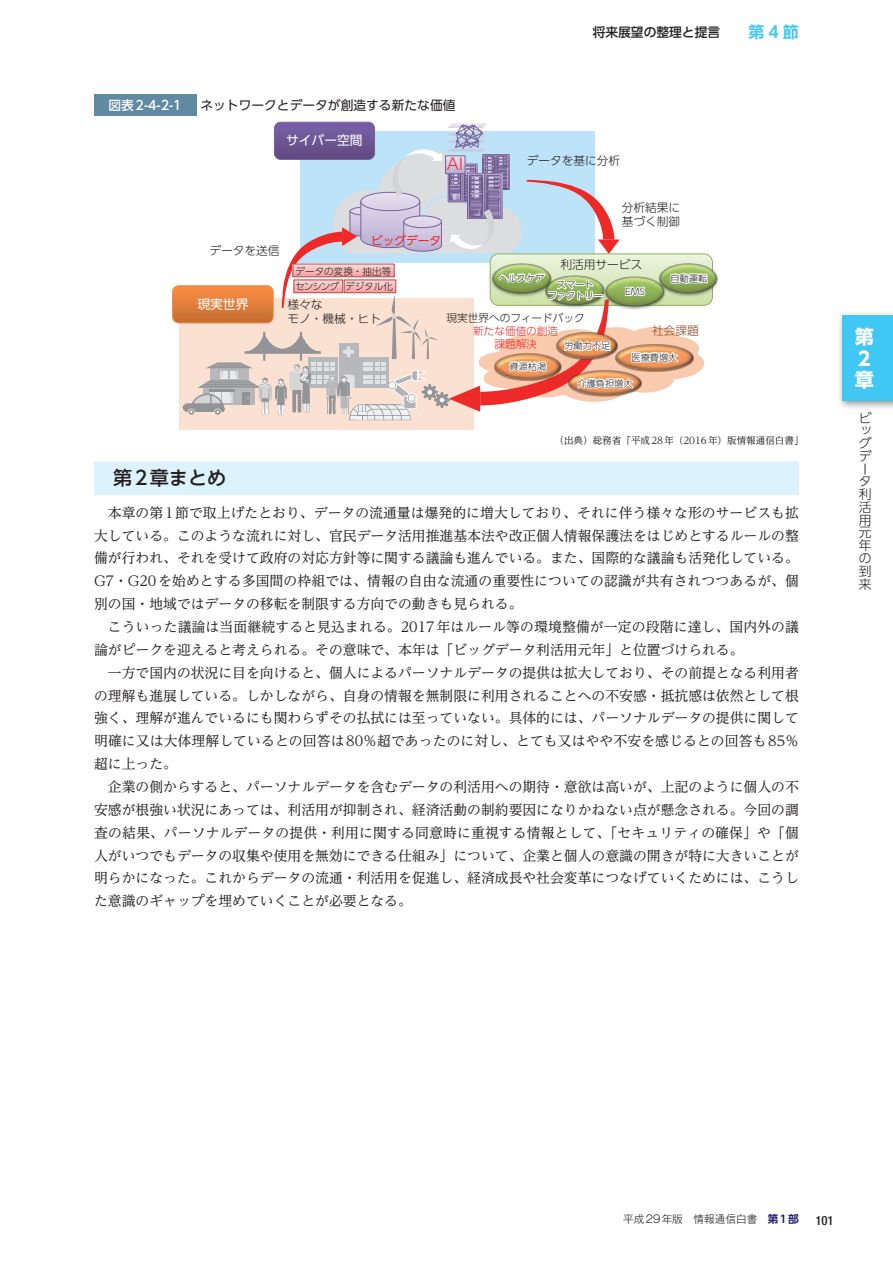
<style>
.page{position:relative;width:893px;height:1263px;background:#fff}
.page>*{position:absolute;margin:0;border:0;box-sizing:border-box;transform-origin:0 0}
.t1{font:500 19.2px "UD Shin Go NT Pr 6 N";color:#231f20}
.t2{font:700 19.2px/21.6px "UD Shin Go Pro";color:#fff}
.t3{font:300 16.2px "UD Shin Go Pr 6 N";color:#ee2a29}
.t4{font:700 15.9px "UD Shin Go Pro De";color:#40c7f4}
.t5{font:13.8px "UD Reimin Pr 6 N";color:#231f20}
.t6{font:12.75px "UD Shin Go Pr 6 N";color:#231f20}
.t7{font:300 12.75px/12.8px "UD Shin Go Pro";color:#231f20}
.t8{font:12.75px "UD Shin Go Pr 6 N";color:#fff}
.t9{font:500 12.75px "UD Shin Go Pro";color:#231f20}
.t10{font:500 12.75px "UD Shin Go Pr 6 N";color:#fff}
.t11{font:500 condensed 12.75px "Helvetica Neue LT Std";color:#231f20}
.t12{font:300 11.7px/13.8px "UD Shin Go Pr 6 N";color:#231f20}
.t13{font:11.7px "UD Shin Go Pr 6 N";color:#ee2a29}
.t14{font:300 11.7px "UD Shin Go Pr 6 N";color:#8c4b2c}
.t15{font:300 10.65px/12.6px "UD Shin Go Pr 6 N";color:#231f20;text-align:center}
.t16{font:300 10.65px "Gothic MB101 Pro";color:#231f20}
.t17{font:300 10.65px "UD Shin Go Pr 6 N";color:#ee2a29}
.t18{font:9.6px "UD Reimin Pr 6 N";color:#231f20}
.t19{font:300 9.6px "UD Shin Go Pr 6 N";color:#231f20}
.t20{font:300 9.15px/10.9px "UD Shin Go Pr 6 N";color:#231f20;text-align:center}
.s1{color:#ee2a29}
.s2{font-family:"UD Shin Go Pro De";font-weight:700;color:#201c70}
</style>
<div class="page">
<div style="left:94px;top:461px;width:705px;height:34px;background:#dcf2fc"></div>
<div style="left:94px;top:94px;width:102px;height:21px;background:#6089a2"></div>
<div style="left:179px;top:298px;width:295px;height:131px;background:#fbe1d1"></div>
<img style="left:712px;top:263px;width:6px;height:36px">
<svg style="left:173px;top:122px;width:539px;height:298px"></svg>
<div style="left:837px;top:311px;width:56px;height:99px;background:#231f20;opacity:.5"></div>
<div style="left:842px;top:316px;width:51px;height:85px;background:#40c7f4"></div>
<p class="t10" style="left:109px;top:94px;width:75px">図表2-4-2-1</p>
<p class="t6" style="left:200px;top:94px;width:257px">ネットワークとデータが創造する新たな価値</p>
<p class="t8" style="left:286px;top:130px;width:78px">サイバー空間</p>
<p class="t3" style="left:447px;top:151px;width:18px">AI</p>
<p class="t12" style="left:209px;top:243px;width:72px">データを送信</p>
<p class="t13" style="left:371px;top:231px;width:72px">ビッグデータ</p>
<p class="t9" style="left:593px;top:22px;width:129px">将来展望の整理と提言</p>
<p class="t4" style="left:748px;top:19px;width:52px">第4節</p>
<p class="t12" style="left:527px;top:153px;width:95px">データを基に分析</p>
<p class="t12" style="left:622px;top:201px;width:60px">分析結果に基づく制御</p>
<p class="t8" style="left:197px;top:294px;width:53px">現実世界</p>
<p class="t19" style="left:296px;top:263px;width:97px">データの変換・抽出等</p>
<p class="t19" style="left:295px;top:279px;width:99px">センシングデジタル化</p>
<p class="t12" style="left:288px;top:298px;width:95px">様々な<br>モノ・機械・ヒト</p>
<p class="t12" style="left:560px;top:257px;width:83px">利活用サービス</p>
<p class="t20" style="left:499px;top:272px;width:47px">ヘルスケア</p>
<p class="t20" style="left:548px;top:279px;width:57px">スマート<br>ファクトリー</p>
<p class="t20" style="left:625px;top:286px;width:21px">EMS</p>
<p class="t20" style="left:670px;top:273px;width:38px">自動運転</p>
<p class="t15" style="left:447px;top:311px;width:140px">現実世界へのフィードバック<span class="s1">新たな価値の創造</span></p>
<p class="t17" style="left:494px;top:336px;width:44px">課題解決</p>
<p class="t20" style="left:564px;top:340px;width:47px">労働力不足</p>
<p class="t20" style="left:510px;top:361px;width:38px">資源枯渇</p>
<p class="t14" style="left:652px;top:321px;width:48px">社会課題</p>
<p class="t20" style="left:632px;top:351px;width:47px">医療費増大</p>
<p class="t20" style="left:578px;top:378px;width:57px">介護負担増大</p>
<p class="t18" style="left:554px;top:433px;width:251px">（出典）総務省「平成 28年（2016年）版情報通信白書」</p>
<p class="t1" style="left:113px;top:462px;width:115px">第2章まとめ</p>
<p class="t5" style="left:108px;top:501px;width:692px">本章の第 1節で取上げたとおり、データの流通量は爆発的に増大しており、それに伴う様々な形のサービスも拡</p>
<p class="t5" style="left:94px;top:524px;width:706px">大している。このような流れに対し、官民データ活用推進基本法や改正個人情報保護法をはじめとするルールの整</p>
<p class="t5" style="left:94px;top:547px;width:706px">備が行われ、それを受けて政府の対応方針等に関する議論も進んでいる。また、国際的な議論も活発化している。</p>
<p class="t5" style="left:94px;top:570px;width:706px">G7・G20を始めとする多国間の枠組では、情報の自由な流通の重要性についての認識が共有されつつあるが、個</p>
<p class="t5" style="left:94px;top:593px;width:430px">別の国・地域ではデータの移転を制限する方向での動きも見られる。</p>
<p class="t5" style="left:108px;top:615px;width:693px">こういった議論は当面継続すると見込まれる。2017年はルール等の環境整備が一定の段階に達し、国内外の議</p>
<p class="t5" style="left:94px;top:638px;width:651px">論がピークを迎えると考えられる。その意味で、本年は「ビッグデータ利活用元年」と位置づけられる。</p>
<p class="t5" style="left:108px;top:661px;width:692px">一方で国内の状況に目を向けると、個人によるパーソナルデータの提供は拡大しており、その前提となる利用者</p>
<p class="t5" style="left:94px;top:684px;width:706px">の理解も進展している。しかしながら、自身の情報を無制限に利用されることへの不安感・抵抗感は依然として根</p>
<p class="t5" style="left:94px;top:707px;width:706px">強く、理解が進んでいるにも関わらずその払拭には至っていない。具体的には、パーソナルデータの提供に関して</p>
<p class="t5" style="left:94px;top:730px;width:706px">明確に又は大体理解しているとの回答は 80％超であったのに対し、とても又はやや不安を感じるとの回答も 85％</p>
<p class="t5" style="left:94px;top:753px;width:84px">超に上った。</p>
<p class="t5" style="left:108px;top:775px;width:692px">企業の側からすると、パーソナルデータを含むデータの利活用への期待・意欲は高いが、上記のように個人の不</p>
<p class="t5" style="left:94px;top:798px;width:706px">安感が根強い状況にあっては、利活用が抑制され、経済活動の制約要因になりかねない点が懸念される。今回の調</p>
<p class="t5" style="left:94px;top:821px;width:706px">査の結果、パーソナルデータの提供・利用に関する同意時に重視する情報として、「セキュリティの確保」や「個</p>
<p class="t5" style="left:94px;top:844px;width:706px">人がいつでもデータの収集や使用を無効にできる仕組み」について、企業と個人の意識の開きが特に大きいことが</p>
<p class="t5" style="left:94px;top:867px;width:706px">明らかになった。これからデータの流通・利活用を促進し、経済成長や社会変革につなげていくためには、こうし</p>
<p class="t5" style="left:94px;top:890px;width:319px">た意識のギャップを埋めていくことが必要となる。</p>
<h1 class="t2" style="left:855px;top:325px;width:20px">第<br>2章</h1>
<p class="t7" style="left:859px;top:411px;width:15px">ビッグデータ利活用元年の到来</p>
<p class="t16" style="left:623px;top:1210px;width:177px">平成29年版　情報通信白書　<span class="s2">第1部</span></p>
<p class="t11" style="left:815px;top:1212px;width:20px">101</p>
</div>
